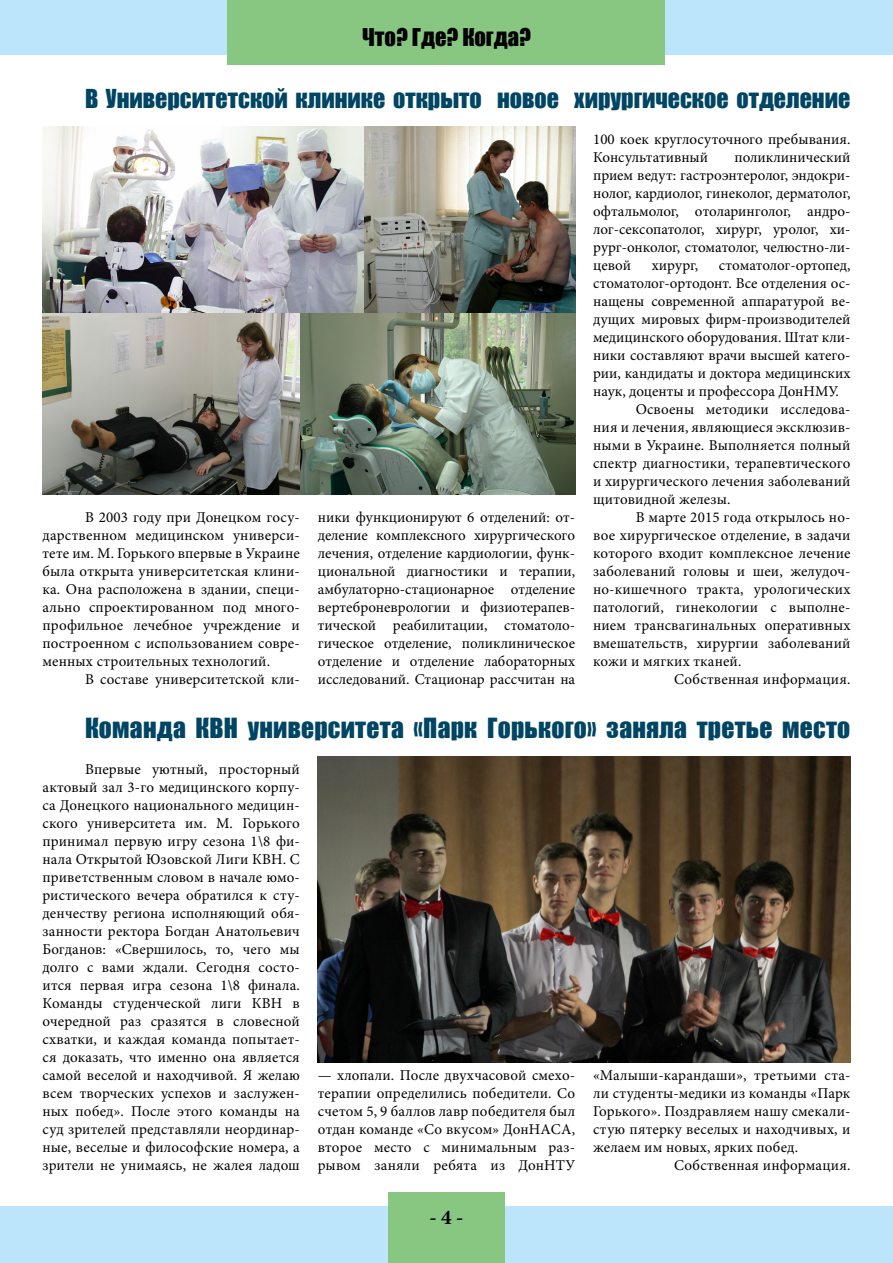
<style>
.page{position:relative;width:893px;height:1263px;background:#fff}
.page>*{position:absolute;margin:0;border:0;box-sizing:border-box;transform-origin:0 0}
.t1{font:25.5px "Impact";letter-spacing:.01em;color:#004563}
.t2{font:24px "Impact";color:#004563}
.t3{font:22.5px "Impact";color:#000}
.t4{font:700 21px "Minion Pro";color:#000}
.t5{font:15px/18px "Minion Pro";letter-spacing:.01em;color:#000;text-align:justify}
</style>
<div class="page">
<div style="left:0;top:1206px;width:893px;height:57px;background:#bce4fa"></div>
<div style="left:388px;top:1193px;width:117px;height:70px;background:#88c782"></div>
<div style="left:0;top:0;width:893px;height:54px;background:#bce4fa"></div>
<div style="left:228px;top:0;width:437px;height:65px;background:#88c782"></div>
<img style="left:43px;top:126px;width:532px;height:368px">
<img style="left:318px;top:756px;width:532px;height:306px">
<h3 class="t3" style="left:362px;top:20px;width:170px">Что? Где? Когда?</h3>
<h2 class="t2" style="left:85px;top:80px;width:767px">В Университетской клинике открыто новое хирургическое отделение</h2>
<p class="t5" style="left:43px;top:508px;width:259px;text-indent:43px">В 2003 году при Донецком госу&shy;дарственном медицинском универси&shy;тете им. М. Горького впервые в Украине была открыта университетская клини&shy;ка. Она расположена в здании, специ&shy;ально спроектированном под много&shy;профильное лечебное учреждение и построенном с использованием совре&shy;менных строительных технологий.</p>
<p class="t5" style="left:85px;top:670px;width:216px">В составе университетской кли-</p>
<p class="t5" style="left:318px;top:508px;width:259px">ники функционируют 6 отделений: от&shy;деление комплексного хирургического лечения, отделение кардиологии, функ&shy;циональной диагностики и терапии, амбулаторно-стационарное отделение вертеброневрологии и физиотерапев&shy;тической реабилитации, стоматоло&shy;гическое отделение, поликлиническое отделение и отделение лабораторных исследований. Стационар рассчитан на</p>
<p class="t5" style="left:593px;top:130px;width:259px">100 коек круглосуточного пребывания.<br>Консультативный</p>
<p class="t5" style="left:593px;top:148px;width:259px;text-indent:141px">поликлинический прием ведут: гастроэнтеролог, эндокри&shy;нолог, кардиолог, гинеколог, дерматолог, офтальмолог, отоларинголог, андро&shy;лог-сексопатолог, хирург, уролог, хи&shy;рург-онколог, стоматолог, челюстно-ли&shy;цевой</p>
<p class="t5" style="left:652px;top:256px;width:48px">хирург,</p>
<p class="t5" style="left:719px;top:256px;width:133px">стоматолог-ортопед,</p>
<p class="t5" style="left:593px;top:274px;width:259px">стоматолог-ортодонт. Все отделения ос-</p>
<p class="t5" style="left:593px;top:292px;width:259px">нащены современной аппаратурой ве-</p>
<p class="t5" style="left:593px;top:310px;width:259px">дущих мировых фирм-производителей</p>
<p class="t5" style="left:593px;top:328px;width:259px">медицинского оборудования. Штат кли-</p>
<p class="t5" style="left:593px;top:346px;width:259px">ники составляют врачи высшей катего-</p>
<p class="t5" style="left:593px;top:364px;width:259px">рии, кандидаты и доктора медицинских</p>
<p class="t5" style="left:593px;top:382px;width:247px">наук, доценты и профессора ДонНМУ.</p>
<p class="t5" style="left:636px;top:400px;width:216px">Освоены методики исследова-</p>
<p class="t5" style="left:593px;top:418px;width:259px">ния и лечения, являющиеся эксклюзив-</p>
<p class="t5" style="left:593px;top:436px;width:259px">ными в Украине. Выполняется полный</p>
<p class="t5" style="left:593px;top:454px;width:259px">спектр диагностики, терапевтического</p>
<p class="t5" style="left:593px;top:472px;width:259px">и хирургического лечения заболеваний</p>
<p class="t5" style="left:593px;top:490px;width:139px">щитовидной железы.</p>
<p class="t5" style="left:636px;top:508px;width:216px">В марте 2015 года открылось но-</p>
<p class="t5" style="left:593px;top:526px;width:259px">вое хирургическое отделение, в задачи</p>
<p class="t5" style="left:593px;top:544px;width:259px">которого входит комплексное лечение</p>
<p class="t5" style="left:593px;top:562px;width:259px">заболеваний головы и шеи, желудоч-</p>
<p class="t5" style="left:593px;top:580px;width:259px">но-кишечного тракта, урологических</p>
<p class="t5" style="left:593px;top:598px;width:259px">патологий, гинекологии с выполне-</p>
<p class="t5" style="left:593px;top:616px;width:259px">нием трансвагинальных оперативных</p>
<p class="t5" style="left:593px;top:634px;width:259px">вмешательств, хирургии заболеваний</p>
<p class="t5" style="left:593px;top:652px;width:150px">кожи и мягких тканей.</p>
<p class="t5" style="left:674px;top:670px;width:178px">Собственная информация.</p>
<h1 class="t1" style="left:85px;top:708px;width:767px">Команда КВН университета «Парк Горького» заняла третье место</h1>
<p class="t5" style="left:43px;top:760px;width:259px;text-indent:43px">Впервые уютный, просторный актовый зал 3-го медицинского корпу&shy;са Донецкого национального медицин&shy;ского университета им. М. Горького принимал первую игру сезона 1\8 фи&shy;нала Открытой Юзовской Лиги КВН. С приветственным словом в начале юмо&shy;ристического вечера обратился к сту&shy;денчеству региона исполняющий обя&shy;занности ректора Богдан Анатольевич Богданов: «Свершилось, то, чего мы долго с вами ждали. Сегодня состо&shy;ится первая игра сезона 1\8 финала.<br>Команды студенческой лиги КВН в очередной раз сразятся в словесной схватки, и каждая команда попытает&shy;ся доказать, что именно она является самой веселой и находчивой. Я желаю всем творческих успехов и заслужен&shy;ных побед». После этого команды на суд зрителей представляли неординар&shy;ные, веселые и философские номера, а зрители не унимаясь, не жалея ладош</p>
<p class="t5" style="left:318px;top:1066px;width:259px">— хлопали. После двухчасовой смехо&shy;терапии определились победители. Со счетом 5, 9 баллов лавр победителя был отдан команде «Со вкусом» ДонНАСА, второе место с минимальным раз&shy;рывом заняли ребята из ДонНТУ</p>
<p class="t5" style="left:593px;top:1066px;width:259px">«Малыши-карандаши», третьими ста-</p>
<p class="t5" style="left:593px;top:1084px;width:259px">ли студенты-медики из команды «Парк</p>
<p class="t5" style="left:593px;top:1102px;width:259px">Горького». Поздравляем нашу смекали-</p>
<p class="t5" style="left:593px;top:1120px;width:259px">стую пятерку веселых и находчивых, и</p>
<p class="t5" style="left:593px;top:1138px;width:206px">желаем им новых, ярких побед.</p>
<p class="t5" style="left:674px;top:1156px;width:178px">Собственная информация.</p>
<h3 class="t4" style="left:429px;top:1202px;width:35px">- 4 -</h3>
</div>
